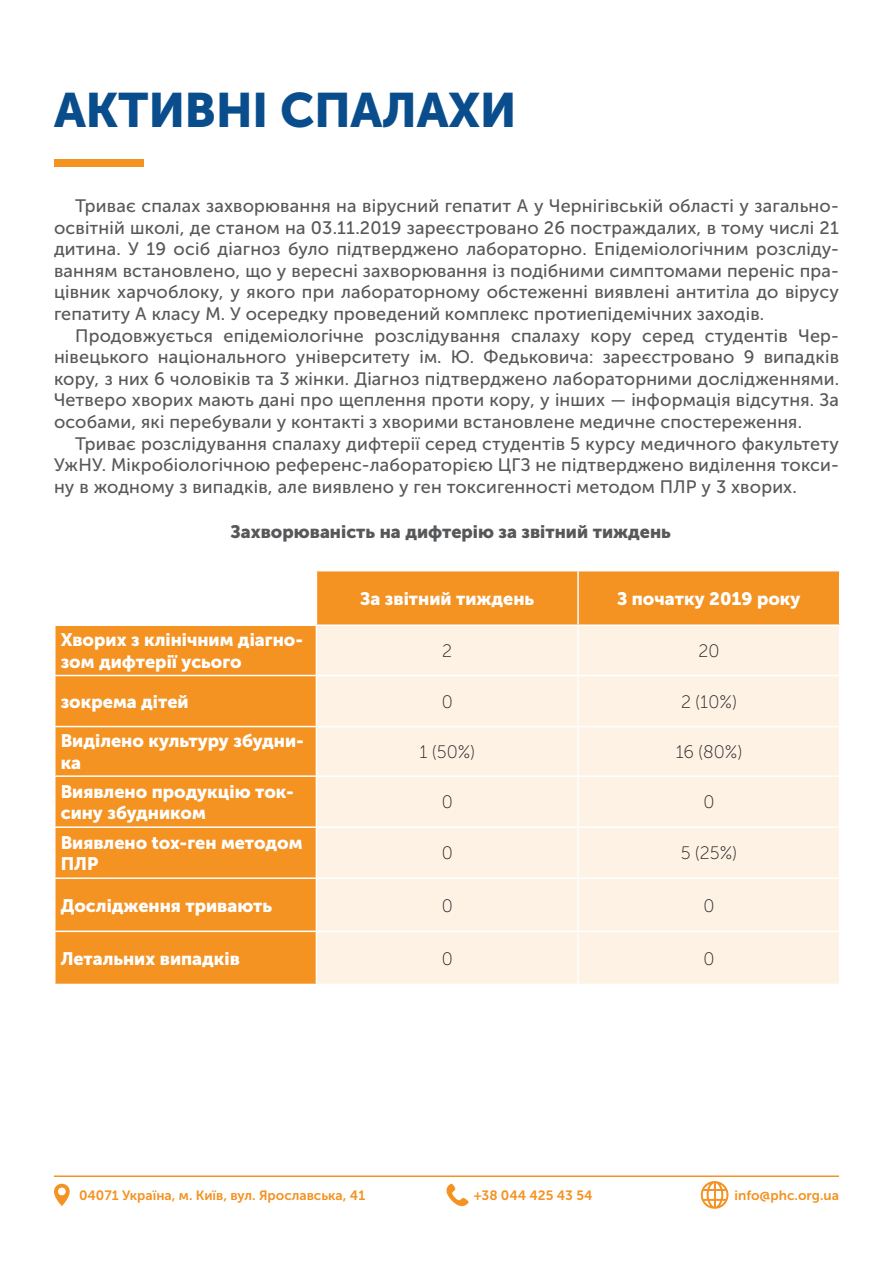
<style>
.page{position:relative;width:893px;height:1263px;background:#fff}
.page>*{position:absolute;margin:0;border:0;box-sizing:border-box;transform-origin:0 0}
.t1{font:48px "Museo Sans Cyrl 900";color:#094d8c}
.t2{font:18px/21.6px "Museo Sans Cyrl 500";letter-spacing:.01em;color:#57585a;text-align:justify}
.t3{font:18px/21.6px "Museo Sans Cyrl 900";color:#fff}
.t4{font:18px "Museo Sans Cyrl 900";color:#57585a}
.t5{font:18px "Museo Sans Cyrl 100";color:#231f20}
.t6{font:13.5px "Museo Sans Cyrl 700";color:#f49222}
</style>
<div class="page">
<hr style="left:54px;top:1175px;width:785px;height:2px;background:#f49222">
<svg style="left:701px;top:1181px;width:27px;height:28px"></svg>
<svg style="left:54px;top:1184px;width:16px;height:22px"></svg>
<svg style="left:446px;top:1183px;width:23px;height:23px"></svg>
<div style="left:54px;top:159px;width:90px;height:8px;background:#f49222"></div>
<svg style="left:56px;top:571px;width:783px;height:413px;background:#f59d3a"></svg>
<div style="left:317px;top:626px;width:522px;height:358px;background:#fef2e4"></div>
<hr style="left:316px;top:571px;width:1px;height:53px;background:#fff">
<hr style="left:577px;top:571px;width:2px;height:53px;background:#fff">
<hr style="left:54px;top:624px;width:262px;height:2px;background:#fff">
<hr style="left:316px;top:624px;width:262px;height:2px;background:#fff">
<hr style="left:316px;top:626px;width:1px;height:49px;background:#fff">
<hr style="left:578px;top:624px;width:262px;height:2px;background:#fff">
<hr style="left:577px;top:626px;width:2px;height:49px;background:#fff">
<hr style="left:54px;top:675px;width:262px;height:1px;background:#fff">
<hr style="left:316px;top:675px;width:262px;height:1px;background:#fff">
<hr style="left:316px;top:676px;width:1px;height:50px;background:#fff">
<hr style="left:578px;top:675px;width:262px;height:1px;background:#fff">
<hr style="left:577px;top:676px;width:2px;height:50px;background:#fff">
<hr style="left:54px;top:726px;width:262px;height:1px;background:#fff">
<hr style="left:316px;top:726px;width:262px;height:1px;background:#fff">
<hr style="left:316px;top:727px;width:1px;height:48px;background:#fff">
<hr style="left:578px;top:726px;width:262px;height:1px;background:#fff">
<hr style="left:577px;top:727px;width:2px;height:48px;background:#fff">
<hr style="left:54px;top:775px;width:262px;height:2px;background:#fff">
<hr style="left:316px;top:775px;width:262px;height:2px;background:#fff">
<hr style="left:316px;top:777px;width:1px;height:49px;background:#fff">
<hr style="left:578px;top:775px;width:262px;height:2px;background:#fff">
<hr style="left:577px;top:777px;width:2px;height:49px;background:#fff">
<hr style="left:54px;top:826px;width:262px;height:2px;background:#fff">
<hr style="left:316px;top:826px;width:262px;height:2px;background:#fff">
<hr style="left:316px;top:828px;width:1px;height:49px;background:#fff">
<hr style="left:578px;top:826px;width:262px;height:2px;background:#fff">
<hr style="left:577px;top:828px;width:2px;height:49px;background:#fff">
<hr style="left:54px;top:877px;width:262px;height:2px;background:#fff">
<hr style="left:316px;top:877px;width:262px;height:2px;background:#fff">
<hr style="left:316px;top:879px;width:1px;height:51px;background:#fff">
<hr style="left:578px;top:877px;width:262px;height:2px;background:#fff">
<hr style="left:577px;top:879px;width:2px;height:51px;background:#fff">
<hr style="left:316px;top:932px;width:1px;height:52px;background:#fff">
<hr style="left:577px;top:932px;width:2px;height:52px;background:#fff">
<hr style="left:54px;top:930px;width:262px;height:2px;background:#fff">
<hr style="left:316px;top:930px;width:262px;height:2px;background:#fff">
<hr style="left:578px;top:930px;width:262px;height:2px;background:#fff">
<p class="t1" style="left:54px;top:83px;width:464px">АКТИВНІ СПАЛАХИ</p>
<p class="t2" style="left:54px;top:195px;width:786px;text-indent:21px">Триває спалах захворювання на вірусний гепатит А у Чернігівській області у загально&shy;освітній школі, де станом на 03.11.2019 зареєстровано 26 постраждалих, в тому числі 21 дитина. У 19 осіб діагноз було підтверджено лабораторно. Епідеміологічним розсліду&shy;ванням встановлено, що у вересні захворювання із подібними симптомами переніс пра&shy;цівник харчоблоку, у якого при лабораторному обстеженні виявлені антитіла до вірусу гепатиту А класу М. У осередку проведений комплекс протиепідемічних заходів.</p>
<p class="t2" style="left:54px;top:325px;width:786px;text-indent:21px">Продовжується епідеміологічне розслідування спалаху кору серед студентів Чер&shy;нівецького національного університету ім. Ю. Федьковича: зареєстровано 9 випадків кору, з них 6 чоловіків та 3 жінки. Діагноз підтверджено лабораторними дослідженнями.<br>Четверо хворих мають дані про щеплення проти кору, у інших — інформація відсутня. За особами, які перебували у контакті з хворими встановлене медичне спостереження.</p>
<p class="t2" style="left:54px;top:433px;width:786px;text-indent:21px">Триває розслідування спалаху дифтерії серед студентів 5 курсу медичного факультету УжНУ. Мікробіологічною референс-лабораторією ЦГЗ не підтверджено виділення токси&shy;ну в жодному з випадків, але виявлено у ген токсигенності методом ПЛР у 3 хворих.</p>
<p class="t4" style="left:231px;top:522px;width:442px">Захворюваність на дифтерію за звітний тиждень</p>
<p class="t3" style="left:360px;top:588px;width:175px">За звітний тиждень</p>
<p class="t3" style="left:617px;top:588px;width:185px">З початку 2019 року</p>
<p class="t3" style="left:61px;top:629px;width:244px">Хворих з клінічним діагно&shy;зом дифтерії усього</p>
<p class="t5" style="left:442px;top:641px;width:11px">2</p>
<p class="t5" style="left:698px;top:641px;width:23px">20</p>
<p class="t3" style="left:61px;top:691px;width:129px">зокрема дітей</p>
<p class="t5" style="left:442px;top:692px;width:13px">0</p>
<p class="t5" style="left:681px;top:692px;width:57px">2 (10%)</p>
<p class="t3" style="left:61px;top:730px;width:245px">Виділено культуру збудни&shy;ка</p>
<p class="t5" style="left:419px;top:742px;width:57px">1 (50%)</p>
<p class="t5" style="left:676px;top:742px;width:68px">16 (80%)</p>
<p class="t3" style="left:61px;top:780px;width:235px">Виявлено продукцію ток&shy;сину збудником</p>
<p class="t5" style="left:442px;top:793px;width:13px">0</p>
<p class="t5" style="left:703px;top:793px;width:13px">0</p>
<p class="t3" style="left:61px;top:831px;width:243px">Виявлено tox-ген методом<br>ПЛР</p>
<p class="t5" style="left:442px;top:844px;width:13px">0</p>
<p class="t5" style="left:681px;top:844px;width:58px">5 (25%)</p>
<p class="t3" style="left:61px;top:894px;width:213px">Дослідження тривають</p>
<p class="t5" style="left:442px;top:896px;width:13px">0</p>
<p class="t5" style="left:703px;top:896px;width:13px">0</p>
<p class="t3" style="left:61px;top:947px;width:181px">Летальних випадків</p>
<p class="t5" style="left:442px;top:949px;width:13px">0</p>
<p class="t5" style="left:703px;top:949px;width:13px">0</p>
<p class="t6" style="left:79px;top:1188px;width:288px">04071 Україна, м. Київ, вул. Ярославська, 41</p>
<p class="t6" style="left:474px;top:1188px;width:120px">+38 044 425 43 54</p>
<p class="t6" style="left:735px;top:1188px;width:106px">info@phc.org.ua</p>
</div>
